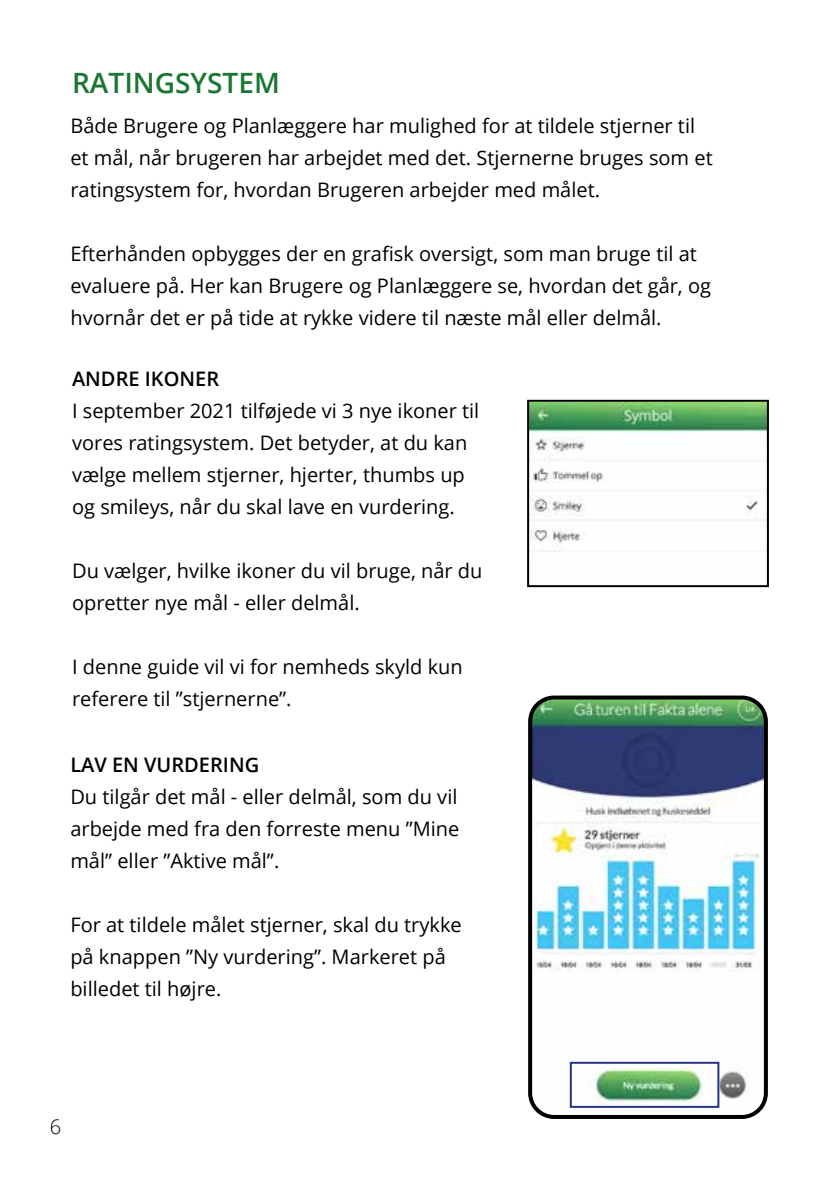
<style>
.page{position:relative;width:840px;height:1191px;background:#fff}
.page>*{position:absolute;margin:0;border:0;box-sizing:border-box;transform-origin:0 0}
.t1{font:600 28px "Open Sans";color:#1b7634}
.t2{font:20px/32px "Open Sans";color:#000}
.t3{font:600 20px "Open Sans";color:#000}
.t4{font:300 20px "Open Sans";color:#000}
</style>
<div class="page">
<img style="left:533px;top:700px;width:232px;height:413px">
<div style="left:528px;top:695px;width:239px;height:424px;border:4px solid #000;border-radius:24px"></div>
<div style="left:569px;top:1061px;width:150px;height:46px;border:2px solid #283583"></div>
<img style="left:530px;top:403px;width:235px;height:149px">
<div style="left:527px;top:400px;width:241px;height:187px;border:2px solid #000"></div>
<h1 class="t1" style="left:72px;top:64px;width:209px">RATINGSYSTEM</h1>
<p class="t2" style="left:70px;top:110px;width:643px">Både Brugere og Planlæggere har mulighed for at tildele stjerner til et mål, når brugeren har arbejdet med det. Stjernerne bruges som et ratingsystem for, hvordan Brugeren arbejder med målet.</p>
<p class="t2" style="left:70px;top:238px;width:642px">Efterhånden opbygges der en grafisk oversigt, som man bruge til at evaluere på. Her kan Brugere og Planlæggere se, hvordan det går, og hvornår det er på tide at rykke videre til næste mål eller delmål.</p>
<p class="t3" style="left:72px;top:365px;width:148px">ANDRE IKONER</p>
<p class="t2" style="left:72px;top:394px;width:408px">I september 2021 tilføjede vi 3 nye ikoner til vores ratingsystem. Det betyder, at du kan vælge mellem stjerner, hjerter, thumbs up og smileys, når du skal lave en vurdering.</p>
<p class="t2" style="left:72px;top:554px;width:411px">Du vælger, hvilke ikoner du vil bruge, når du opretter nye mål - eller delmål.</p>
<p class="t2" style="left:72px;top:650px;width:392px">I denne guide vil vi for nemheds skyld kun referere til ”stjernerne”.</p>
<p class="t3" style="left:70px;top:751px;width:190px">LAV EN VURDERING</p>
<p class="t2" style="left:70px;top:780px;width:390px;text-align:justify">Du tilgår det mål - eller delmål, som du vil arbejde med fra den forreste menu ”Mine mål” eller ”Aktive mål”.</p>
<p class="t2" style="left:70px;top:908px;width:393px">For at tildele målet stjerner, skal du trykke på knappen ”Ny vurdering”. Markeret på billedet til højre.</p>
<p class="t4" style="left:50px;top:1113px;width:13px">6</p>
</div>
